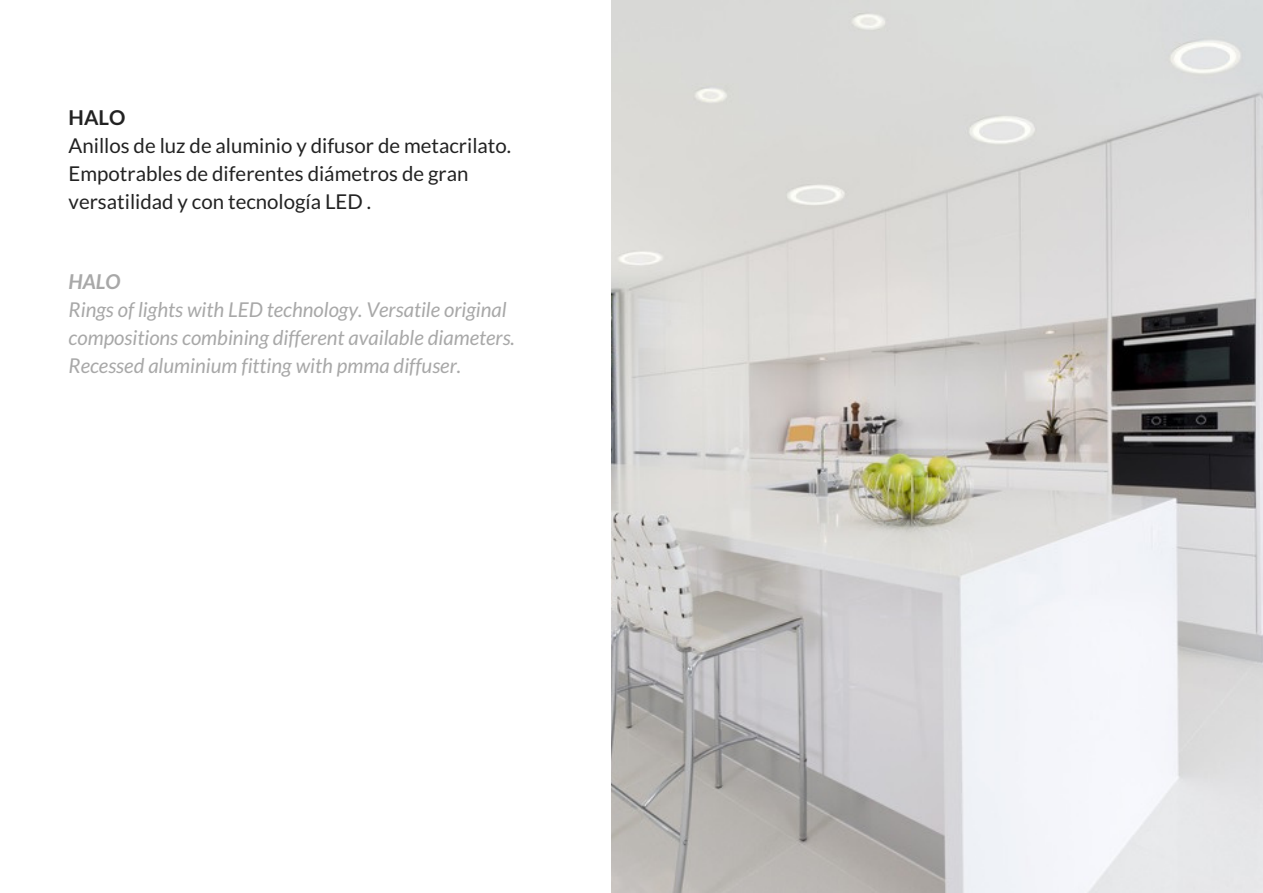
<style>
.page{position:relative;width:1263px;height:893px;background:#fff}
.page>*{position:absolute;margin:0;border:0;box-sizing:border-box;transform-origin:0 0}
.t1{font:italic 20.4px/28px "Lato";color:#a8a8a8}
.t2{font:20.4px/28px "Lato";color:#222}
.t3{font:700 20.4px "Lato";color:#222}
.t4{font:italic 700 20.4px "Lato";color:#a8a8a8}
</style>
<div class="page">
<img style="left:612px;top:0;width:651px;height:893px">
<p class="t3" style="left:69px;top:105px;width:58px">HALO</p>
<p class="t2" style="left:69px;top:131px;width:444px">Anillos de luz de aluminio y difusor de metacrilato.<br>Empotrables de diferentes diámetros de gran versatilidad y con tecnología LED .</p>
<p class="t4" style="left:69px;top:269px;width:53px">HALO</p>
<p class="t1" style="left:69px;top:295px;width:448px">Rings of lights with LED technology. Versatile original compositions combining different available diameters.<br>Recessed aluminium fitting with pmma diffuser.</p>
</div>
